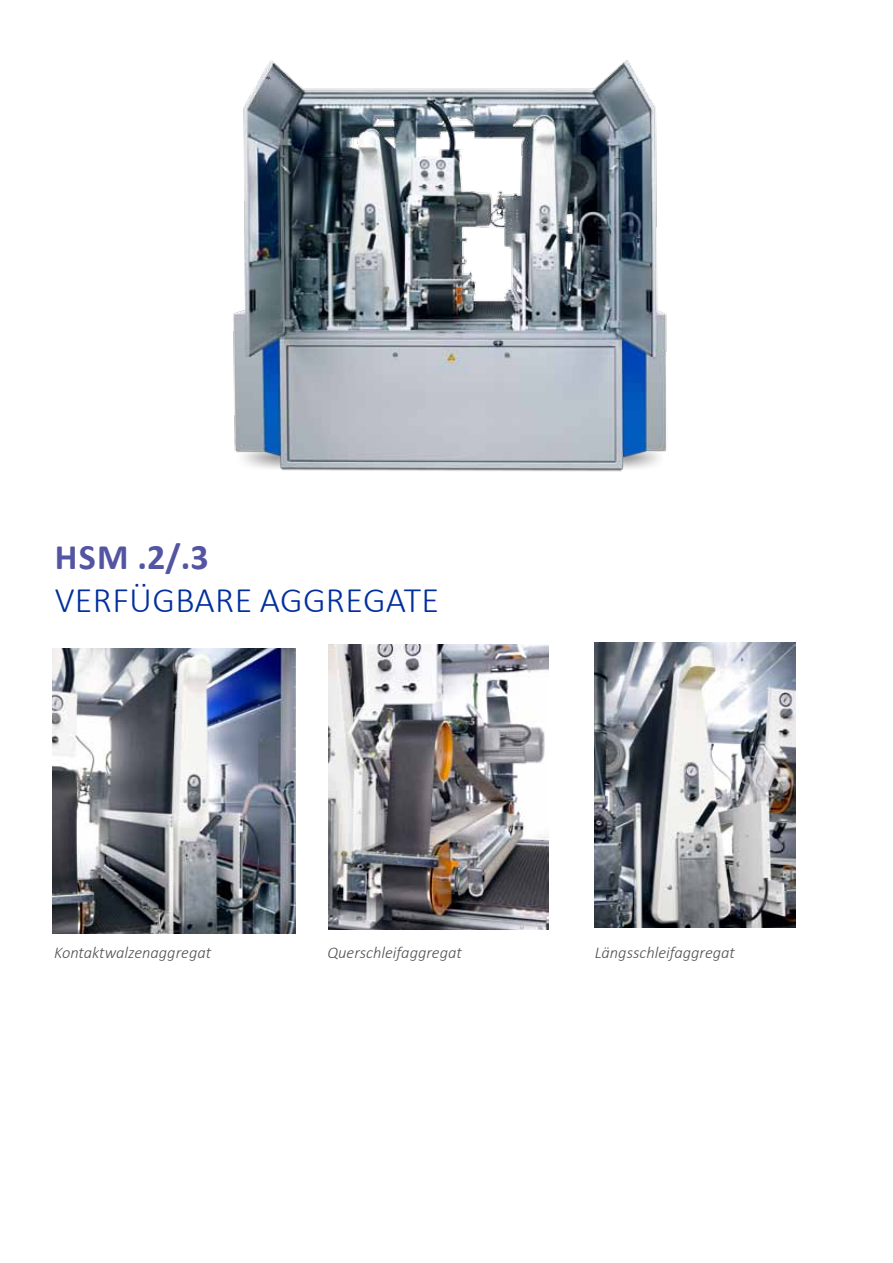
<style>
.page{position:relative;width:893px;height:1263px;background:#fff}
.page>*{position:absolute;margin:0;border:0;box-sizing:border-box;transform-origin:0 0}
.t1{font:300 36px "Calibri";color:#002f9d}
.t2{font:700 36px "Calibri";color:#5455a2}
.t3{font:italic 300 16.5px "Calibri";color:#504f53}
</style>
<div class="page">
<img style="left:53px;top:648px;width:242px;height:285px">
<img style="left:329px;top:645px;width:220px;height:285px">
<img style="left:595px;top:642px;width:200px;height:285px">
<img style="left:233px;top:60px;width:434px;height:412px">
<h1 class="t2" style="left:55px;top:534px;width:156px">HSM .2/.3</h1>
<h1 class="t1" style="left:55px;top:578px;width:41px">VERFÜGBARE</h1>
<h1 class="t1" style="left:260px;top:578px;width:41px">AGGREGATE</h1>
<p class="t3" style="left:54px;top:942px;width:159px">Kontaktwalzenaggregat</p>
<p class="t3" style="left:327px;top:942px;width:136px">Querschleifaggregat</p>
<p class="t3" style="left:595px;top:942px;width:142px">Längsschleifaggregat</p>
</div>
